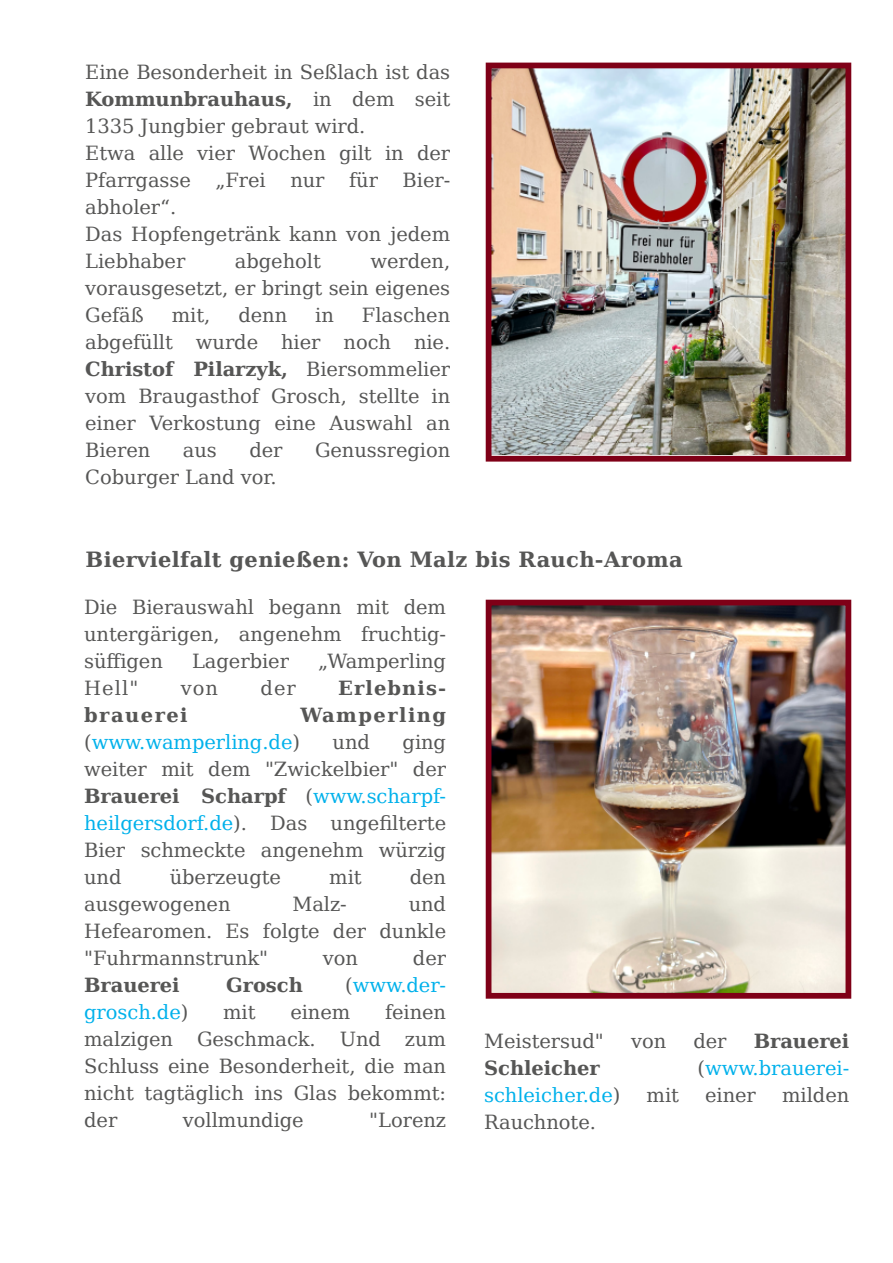
<style>
.page{position:relative;width:893px;height:1263px;background:#fff}
.page>*{position:absolute;margin:0;border:0;box-sizing:border-box;transform-origin:0 0}
.t1{font:700 21px "DejaVu Serif";letter-spacing:.02em;color:#565655}
.t2{font:19.5px/27px "DejaVu Serif";letter-spacing:-.005em;color:#565655;text-align:justify}
.t3{font:19.5px "DejaVu Serif";letter-spacing:-.005em;color:#00b1eb}
.t4{font:700 19.5px "DejaVu Serif";color:#565655}
.t5{font:700 19.5px "DejaVu Serif";letter-spacing:.075em;color:#565655}
.t6{font:700 19.5px "DejaVu Serif";letter-spacing:.055em;color:#565655}
.s1{font-weight:700}
.s2{color:#565655}
.s3{color:#00b1eb}
</style>
<div class="page">
<img style="left:493px;top:70px;width:351px;height:384px">
<div style="left:486px;top:63px;width:365px;height:399px;border:6px solid #7f0017"></div>
<img style="left:493px;top:607px;width:351px;height:385px">
<div style="left:486px;top:600px;width:365px;height:399px;border:6px solid #7f0017"></div>
<p class="t2" style="left:85px;top:58px;width:366px;text-align:left">Eine Besonderheit in Seßlach ist das<br><span class="s1">Kommunbrauhaus,</span> in dem seit<br>1335 Jungbier gebraut wird.<br>Etwa alle vier Wochen gilt in der<br>Pfarrgasse</p>
<p class="t2" style="left:215px;top:166px;width:52px">„Frei</p>
<p class="t2" style="left:290px;top:166px;width:36px">nur</p>
<p class="t2" style="left:349px;top:166px;width:30px">für</p>
<p class="t2" style="left:403px;top:166px;width:49px">Bier-</p>
<p class="t2" style="left:85px;top:193px;width:366px;text-align:left">abholer“.<br>Das Hopfengetränk kann von jedem<br>Liebhaber</p>
<p class="t2" style="left:85px;top:247px;width:366px;text-indent:285px">werden, vorausgesetzt, er bringt sein eigenes Gefäß</p>
<p class="t2" style="left:235px;top:247px;width:87px">abgeholt</p>
<p class="t2" style="left:85px;top:301px;width:366px;text-indent:277px">Flaschen abgefüllt wurde hier noch nie.<br><span class="s1">Christof Pilarzyk,</span> Biersommelier vom Braugasthof Grosch, stellte in einer Verkostung eine Auswahl an Bieren</p>
<p class="t2" style="left:172px;top:301px;width:40px">mit,</p>
<p class="t2" style="left:238px;top:301px;width:50px">denn</p>
<p class="t2" style="left:315px;top:301px;width:20px">in</p>
<p class="t2" style="left:183px;top:436px;width:36px">aus</p>
<p class="t2" style="left:249px;top:436px;width:35px">der</p>
<p class="t2" style="left:315px;top:436px;width:137px">Genussregion</p>
<p class="t2" style="left:85px;top:463px;width:193px">Coburger Land vor.</p>
<p class="t1" style="left:86px;top:547px;width:599px">Biervielfalt genießen: Von Malz bis Rauch-Aroma</p>
<p class="t2" style="left:84px;top:594px;width:363px">Die Bierauswahl begann mit dem untergärigen, angenehm fruchtig&shy;süffigen</p>
<p class="t2" style="left:192px;top:648px;width:98px">Lagerbier</p>
<p class="t2" style="left:318px;top:648px;width:129px">„Wamperling</p>
<p class="t2" style="left:84px;top:675px;width:56px">Hell"</p>
<p class="t2" style="left:181px;top:675px;width:39px">von</p>
<p class="t2" style="left:260px;top:675px;width:37px">der</p>
<p class="t6" style="left:338px;top:677px;width:110px">Erlebnis-</p>
<p class="t5" style="left:84px;top:704px;width:105px">brauerei</p>
<p class="t5" style="left:301px;top:704px;width:147px">Wamperling</p>
<p class="t3" style="left:84px;top:731px;width:217px"><span class="s2">(</span>www.wamperling.de<span class="s2">)</span></p>
<p class="t2" style="left:333px;top:729px;width:39px">und</p>
<p class="t2" style="left:84px;top:729px;width:363px;text-indent:318px">ging weiter mit dem "Zwickelbier" der <span class="s1">Brauerei Scharpf</span> (<span class="s3">www.scharpf&shy;heilgersdorf.de</span>). Das ungefilterte Bier schmeckte angenehm würzig und</p>
<p class="t2" style="left:170px;top:864px;width:113px">überzeugte</p>
<p class="t2" style="left:329px;top:864px;width:34px">mit</p>
<p class="t2" style="left:410px;top:864px;width:38px">den</p>
<p class="t2" style="left:84px;top:891px;width:148px">ausgewogenen</p>
<p class="t2" style="left:292px;top:891px;width:56px">Malz-</p>
<p class="t2" style="left:84px;top:891px;width:363px;text-indent:325px">und Hefearomen. Es folgte der dunkle "Fuhrmannstrunk"</p>
<p class="t2" style="left:323px;top:945px;width:37px">von</p>
<p class="t2" style="left:413px;top:945px;width:35px">der</p>
<p class="t4" style="left:84px;top:974px;width:97px">Brauerei</p>
<p class="t4" style="left:226px;top:974px;width:78px">Grosch</p>
<p class="t3" style="left:345px;top:974px;width:102px"><span class="s2">(</span>www.der-</p>
<p class="t3" style="left:84px;top:1001px;width:106px">grosch.de<span class="s2">)</span></p>
<p class="t2" style="left:223px;top:999px;width:34px">mit</p>
<p class="t2" style="left:290px;top:999px;width:61px">einem</p>
<p class="t2" style="left:84px;top:999px;width:363px;text-indent:301px">feinen malzigen Geschmack. Und zum Schluss eine Besonderheit, die man nicht tagtäglich ins Glas bekommt: der</p>
<p class="t2" style="left:183px;top:1107px;width:122px">vollmundige</p>
<p class="t2" style="left:369px;top:1107px;width:78px">"Lorenz</p>
<p class="t2" style="left:484px;top:1027px;width:121px">Meistersud"</p>
<p class="t2" style="left:631px;top:1027px;width:37px">von</p>
<p class="t2" style="left:693px;top:1027px;width:35px">der</p>
<p class="t4" style="left:754px;top:1029px;width:97px">Brauerei</p>
<p class="t4" style="left:484px;top:1056px;width:117px">Schleicher</p>
<p class="t3" style="left:697px;top:1056px;width:153px"><span class="s2">(</span>www.brauerei-</p>
<p class="t3" style="left:484px;top:1083px;width:138px">schleicher.de<span class="s2">)</span></p>
<p class="t2" style="left:647px;top:1081px;width:34px">mit</p>
<p class="t2" style="left:705px;top:1081px;width:52px">einer</p>
<p class="t2" style="left:782px;top:1081px;width:69px">milden</p>
<p class="t2" style="left:484px;top:1108px;width:113px">Rauchnote.</p>
</div>
